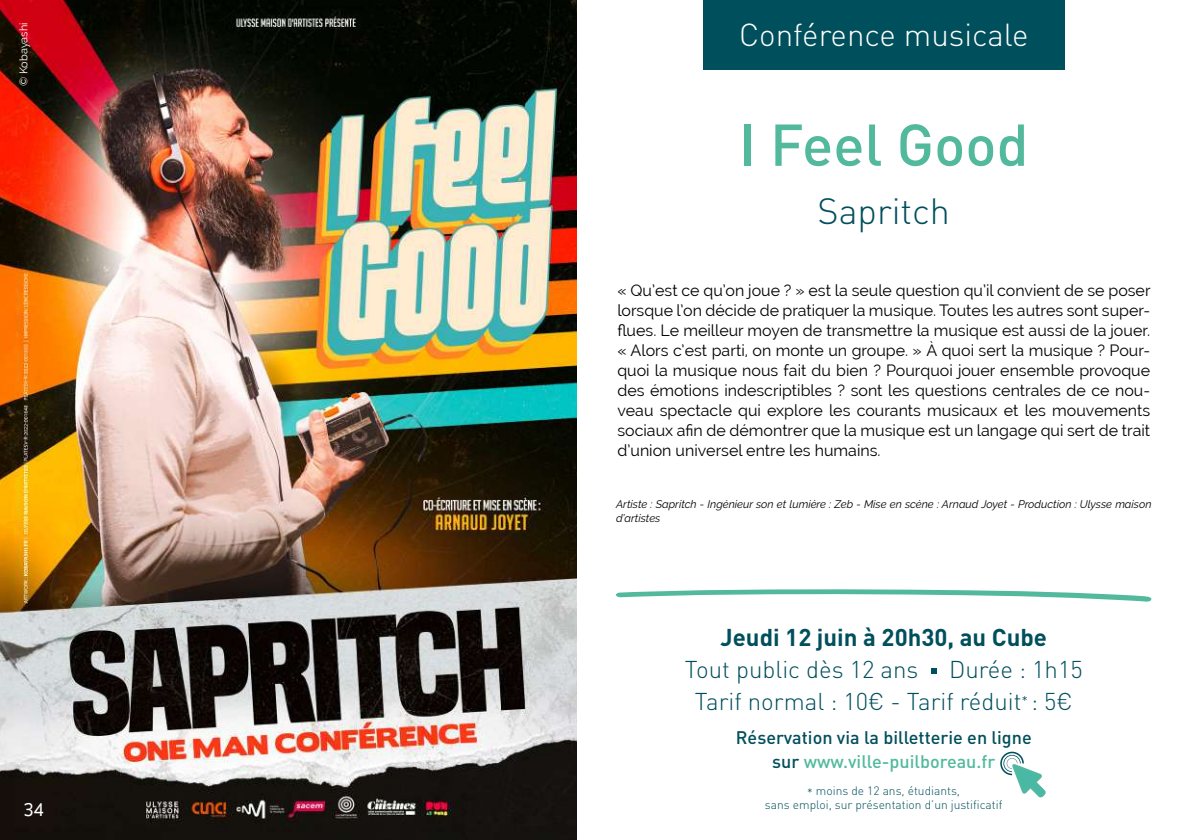
<style>
.page{position:relative;width:1191px;height:840px;background:#fff}
.page>*{position:absolute;margin:0;border:0;box-sizing:border-box;transform-origin:0 0}
.t1{font:300 68px "DIN Pro";color:#004f5c}
.t2{font:500 58px "DIN Pro";color:#53b99d}
.t3{font:300 36px "DIN Pro";color:#004f5c}
.t4{font:300 31.4px "DIN Pro";color:#fff}
.t5{font:300 24px/32px "DIN Pro";color:#004f5c}
.t6{font:700 24px "DIN Pro";color:#004f5c}
.t7{font:500 18px/24px "DIN Pro";color:#004f5c;text-align:center}
.t8{font:18px "Apparat";color:#fff}
.t9{font:16px/20px "Raleway";color:#000;text-align:justify}
.t10{font:300 12px/14px "DIN Pro";color:#004f5c;text-align:center}
.t11{font:italic 11px/14px "Raleway";color:#000}
.t12{font:11px "Raleway";color:#fff}
.s1{color:#53b99d}
</style>
<div class="page">
<img style="left:0;top:0;width:576px;height:839px">
<div style="left:703px;top:0;width:361px;height:69px;background:#004f5c"></div>
<svg style="left:616px;top:589px;width:536px;height:12px"></svg>
<svg style="left:1000px;top:751px;width:46px;height:46px"></svg>
<p class="t12" style="left:17px;top:86px;width:65px;rotate:-90deg">© Kobayashi</p>
<p class="t8" style="left:24px;top:798px;width:21px">34</p>
<h3 class="t4" style="left:739px;top:13px;width:291px">Conférence musicale</h3>
<h2 class="t2" style="left:739px;top:105px;width:291px">I Feel Good</h2>
<h3 class="t3" style="left:817px;top:186px;width:134px">Sapritch</h3>
<p class="t9" style="left:617px;top:280px;width:535px">« Qu’est ce qu’on joue ? » est la seule question qu’il convient de se poser lorsque l’on décide de pratiquer la musique. Toutes les autres sont super&shy;flues. Le meilleur moyen de transmettre la musique est aussi de la jouer. « Alors c’est parti, on monte un groupe. » À quoi sert la musique ? Pour&shy;quoi la musique nous fait du bien ? Pourquoi jouer ensemble provoque des émotions indescriptibles ? sont les questions centrales de ce nou&shy;veau spectacle qui explore les courants musicaux et les mouvements sociaux afin de démontrer que la musique est un langage qui sert de trait d’union universel entre les humains.</p>
<p class="t11" style="left:616px;top:496px;width:537px">Artiste : Sapritch - Ingénieur son et lumière : Zeb - Mise en scène : Arnaud Joyet - Production : Ulysse maison d’artistes</p>
<h3 class="t6" style="left:720px;top:620px;width:328px">Jeudi 12 juin à 20h30, au Cube</h3>
<h3 class="t5" style="left:685px;top:651px;width:235px">Tout public dès 12 ans</h3>
<h1 class="t1" style="left:924px;top:602px;width:19px">.</h1>
<h3 class="t5" style="left:694px;top:651px;width:389px;text-indent:254px">Durée : 1h15<br>Tarif normal : 10€ - Tarif réduit<sup>*</sup> : 5€</h3>
<p class="t7" style="left:736px;top:724px;width:297px">Réservation via la billetterie en ligne sur <span class="s1">www.ville-puilboreau.fr</span></p>
<p class="t10" style="left:765px;top:782px;width:239px">* moins de 12 ans, étudiants,<br>sans emploi, sur présentation d’un justificatif</p>
</div>
